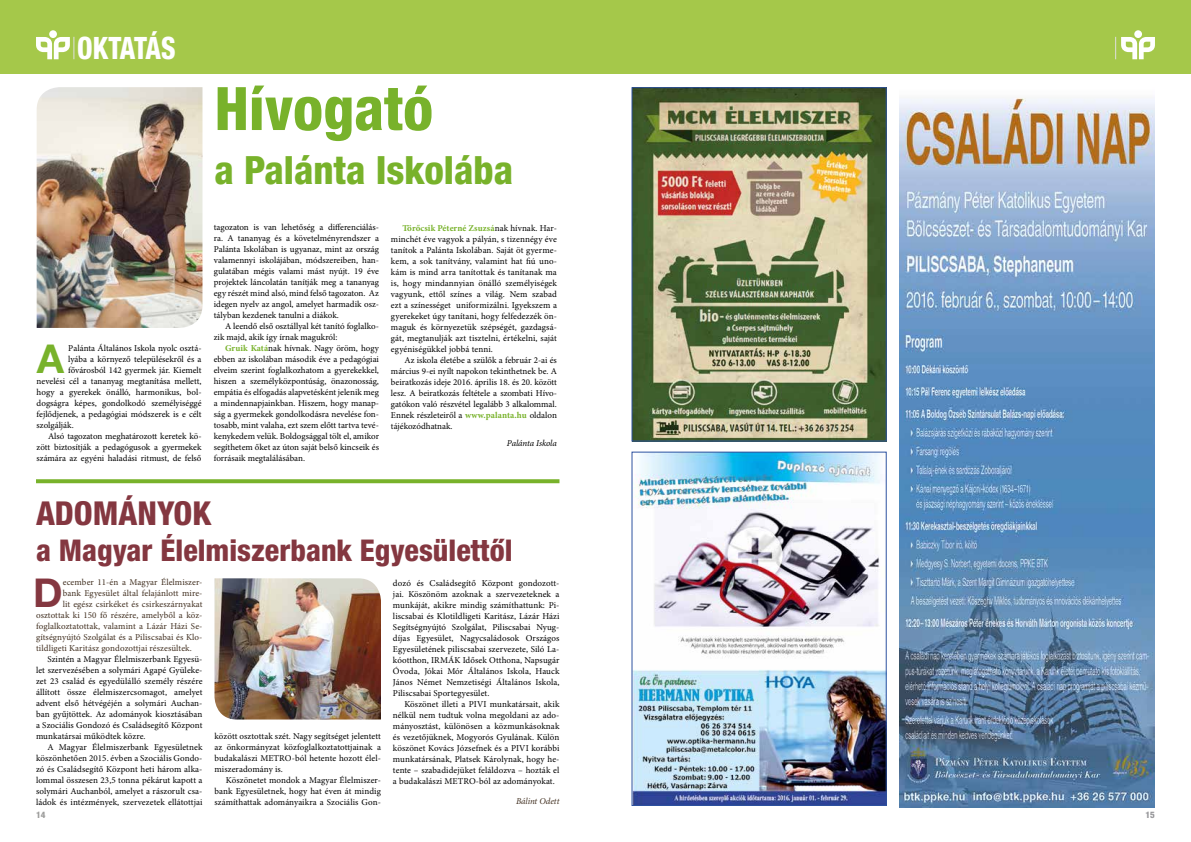
<style>
.page{position:relative;width:1191px;height:842px;background:#fff}
.page>*{position:absolute;margin:0;border:0;box-sizing:border-box;transform-origin:0 0}
.t1{font:800 condensed 60px "Helvetica Neue LT Pro";color:#78b22b}
.t2{font:700 39.8px "Helvetica Neue LT Pro";color:#843740}
.t3{font:700 39.8px "Helvetica Neue LT Pro";color:#78b22b}
.t4{font:800 condensed 39px "Helvetica Neue LT Pro";color:#78b22b}
.t5{font:800 condensed 33px "Helvetica Neue LT Pro";color:#843740}
.t6{font:800 condensed 30.9px "Helvetica Neue LT Pro";letter-spacing:-.03em;color:#fff;scale:.88 1}
.t7{font:800 condensed 30px "Helvetica Neue LT Pro";color:#843740}
.t8{font:9px/11px "Minion Pro";color:#000;text-align:justify}
.t9{font:9px "Minion Pro";letter-spacing:.01em;color:#423021}
.t10{font:italic 9px "Minion Pro";letter-spacing:-.01em;color:#000}
.t11{font:italic 9px "Minion Pro";letter-spacing:-.005em;color:#423021}
.t12{font:800 condensed 9px "Helvetica Neue LT Pro";color:#9d9d9c}
.t13{font:800 condensed 9px "Helvetica Neue LT Pro";color:#98989b}
.s1{font-weight:700;color:#78b22b}
</style>
<div class="page">
<div style="left:0;top:0;width:1191px;height:74px;background:#a5c84a"></div>
<div style="left:1134px;top:30px;width:8px;height:8px;background:#fff;border-radius:50%"></div>
<div style="left:49px;top:30px;width:8px;height:8px;background:#fff;border-radius:50%"></div>
<svg style="left:36px;top:37px;width:38px;height:22px"></svg>
<svg style="left:1115px;top:37px;width:40px;height:22px"></svg>
<img style="left:214px;top:578px;width:167px;height:141px">
<svg style="left:36px;top:479px;width:523px;height:4px;background:#80b637"></svg>
<img style="left:899px;top:97px;width:256px;height:710px">
<img style="left:633px;top:454px;width:251px;height:350px">
<div style="left:631px;top:452px;width:255px;height:354px;border:1px solid #2d52a0"></div>
<img style="left:633px;top:89px;width:251px;height:350px">
<div style="left:631px;top:87px;width:255px;height:354px;border:1px solid #2d52a0"></div>
<img style="left:37px;top:87px;width:165px;height:241px">
<h3 class="t6" style="left:77px;top:29px;width:113px">OKTATÁS</h3>
<h2 class="t3" style="left:37px;top:334px;width:29px">A</h2>
<p class="t8" style="left:68px;top:343px;width:135px">Palánta Általános Iskola nyolc osztá-</p>
<p class="t8" style="left:68px;top:354px;width:135px">lyába a környező településekről és a</p>
<p class="t8" style="left:68px;top:365px;width:135px">fővárosból 142 gyermek jár. Kiemelt</p>
<p class="t8" style="left:37px;top:376px;width:166px">nevelési cél a tananyag megtanítása mellett,</p>
<p class="t8" style="left:37px;top:387px;width:166px">hogy a gyerekek önálló, harmonikus, bol-</p>
<p class="t8" style="left:37px;top:398px;width:166px">dogságra képes, gondolkodó személyiséggé</p>
<p class="t8" style="left:37px;top:409px;width:166px">fejlődjenek, a pedagógiai módszerek is e célt</p>
<p class="t8" style="left:37px;top:420px;width:39px">szolgálják.</p>
<p class="t8" style="left:48px;top:431px;width:155px">Alsó tagozaton meghatározott keretek kö-</p>
<p class="t8" style="left:37px;top:442px;width:166px">zött biztosítják a pedagógusok a gyermekek</p>
<p class="t8" style="left:37px;top:453px;width:166px">számára az egyéni haladási ritmust, de felső</p>
<h1 class="t1" style="left:214px;top:72px;width:220px">Hívogató</h1>
<h3 class="t4" style="left:214px;top:146px;width:300px">a Palánta Iskolába</h3>
<p class="t8" style="left:391px;top:222px;width:167px;text-indent:11px"><span class="s1">Törőcsik Péterné Zsuzsá</span>nak hívnak. Har&shy;minchét éve vagyok a pályán, s tizennégy éve tanítok a Palánta Iskolában. Saját öt gyerme&shy;kem, a sok tanítvány, valamint hat fiú uno&shy;kám is mind arra tanítottak és tanítanak ma is, hogy mindannyian önálló személyiségek vagyunk, ettől színes a világ. Nem szabad ezt a színességet uniformizálni. Igyekszem a gyerekeket úgy tanítani, hogy felfedezzék ön&shy;maguk és környezetük szépségét, gazdagsá&shy;gát, megtanulják azt tisztelni, értékelni, saját egyéniségükkel jobbá tenni.</p>
<p class="t8" style="left:391px;top:354px;width:167px;text-indent:14px">Az iskola életébe a szülők a február 2-ai és március 9-ei nyílt napokon tekinthetnek be. A beiratkozás ideje 2016. április 18. és 20. között lesz. A beiratkozás feltétele a szombati Hívo&shy;gatókon való részvétel legalább 3 alkalommal.<br>Ennek részleteiről a <span class="s1">www.palanta.hu</span> oldalon tájékozódhatnak.</p>
<p class="t10" style="left:507px;top:436px;width:51px">Palánta Iskola</p>
<p class="t8" style="left:214px;top:222px;width:167px">tagozaton is van lehetőség a differenciálás&shy;ra. A tananyag és a követelményrendszer a Palánta Iskolában is ugyanaz, mint az ország valamennyi iskolájában, módszereiben, han&shy;gulatában mégis valami mást nyújt. 19 éve projektek láncolatán tanítják meg a tananyag egy részét mind alsó, mind felső tagozaton. Az idegen nyelv az angol, amelyet harmadik osz&shy;tályban kezdenek tanulni a diákok.</p>
<p class="t8" style="left:214px;top:321px;width:167px;text-indent:11px">A leendő első osztállyal két tanító foglalko&shy;zik majd, akik így írnak magukról:</p>
<p class="t8" style="left:214px;top:343px;width:167px;text-indent:11px"><span class="s1">Gruik Katá</span>nak hívnak. Nagy öröm, hogy ebben az iskolában második éve a pedagógiai elveim szerint foglalkozhatom a gyerekekkel, hiszen a személyközpontúság, önazonosság, empátia és elfogadás alapvetésként jelenik meg a mindennapjainkban. Hiszem, hogy manap&shy;ság a gyermekek gondolkodásra nevelése fon&shy;tosabb, mint valaha, ezt szem előtt tartva tevé&shy;kenykedem velük. Boldogsággal tölt el, amikor segíthetem őket az úton saját belső kincseik és forrásaik megtalálásában.</p>
<h3 class="t5" style="left:36px;top:492px;width:177px">ADOMÁNYOK</h3>
<h3 class="t7" style="left:36px;top:531px;width:478px">a Magyar Élelmiszerbank Egyesülettől</h3>
<h2 class="t2" style="left:33px;top:568px;width:31px">D</h2>
<p class="t9" style="left:63px;top:576px;width:141px">ecember 11-én a Magyar Élelmiszer-</p>
<p class="t9" style="left:63px;top:587px;width:141px">bank Egyesület által felajánlott mire-</p>
<p class="t9" style="left:63px;top:598px;width:141px">lit egész csirkéket és csirkeszárnyakat</p>
<p class="t9" style="left:36px;top:609px;width:168px">osztottak ki 150 fő részére, amelyből a köz-</p>
<p class="t9" style="left:36px;top:620px;width:168px">foglalkoztatottak, valamint a Lázár Házi Se-</p>
<p class="t9" style="left:36px;top:631px;width:168px">gítségnyújtó Szolgálat és a Piliscsabai és Klo-</p>
<p class="t9" style="left:36px;top:642px;width:157px">tildligeti Karitász gondozottjai részesültek.</p>
<p class="t8" style="left:36px;top:653px;width:168px;text-indent:11px">Szintén a Magyar Élelmiszerbank Egyesü&shy;let szervezésében a solymári Agapé Gyüleke&shy;zet 23 család és egyedülálló személy részére állított össze élelmiszercsomagot, amelyet advent első hétvégéjén a solymári Auchan&shy;ban gyűjtöttek. Az adományok kiosztásában a Szociális Gondozó és Családsegítő Központ munkatársai működtek közre.</p>
<p class="t8" style="left:36px;top:741px;width:168px;text-indent:11px">A Magyar Élelmiszerbank Egyesületnek köszönhetően 2015. évben a Szociális Gondo&shy;zó és Családsegítő Központ heti három alka&shy;lommal összesen 23,5 tonna pékárut kapott a solymári Auchanból, amelyet a rászorult csa&shy;ládok és intézmények, szervezetek ellátottjai</p>
<p class="t8" style="left:214px;top:730px;width:168px">között osztottak szét. Nagy segítséget jelentett az önkormányzat közfoglalkoztatottjainak a budakalászi METRO-ból hetente hozott élel&shy;miszeradomány is.</p>
<p class="t8" style="left:214px;top:774px;width:168px;text-indent:11px">Köszönetet mondok a Magyar Élelmiszer&shy;bank Egyesületnek, hogy hat éven át mindig számíthattak adományaikra a Szociális Gon-</p>
<p class="t8" style="left:393px;top:578px;width:168px">dozó és Családsegítő Központ gondozott&shy;jai. Köszönöm azoknak a szervezeteknek a munkáját, akikre mindig számíthattunk: Pi&shy;liscsabai és Klotildligeti Karitász, Lázár Házi Segítségnyújtó Szolgálat, Piliscsabai Nyug&shy;díjas Egyesület, Nagycsaládosok Országos Egyesületének piliscsabai szervezete, Siló La&shy;kóotthon, IRMÁK Idősek Otthona, Napsugár Óvoda, Jókai Mór Általános Iskola, Hauck János Német Nemzetiségi Általános Iskola, Piliscsabai Sportegyesület.</p>
<p class="t8" style="left:393px;top:699px;width:168px;text-indent:11px">Köszönet illeti a PIVI munkatársait, akik nélkül nem tudtuk volna megoldani az ado&shy;mányosztást, különösen a közmunkásoknak és vezetőjüknek, Mogyorós Gyulának. Külön köszönet Kovács Józsefnek és a PIVI korábbi munkatársának, Platsek Károlynak, hogy he&shy;tente – szabadidejüket feláldozva – hozták el a budakalászi METRO-ból az adományokat.</p>
<p class="t11" style="left:516px;top:795px;width:45px">Bálint Odett</p>
<p class="t12" style="left:36px;top:810px;width:11px">14</p>
<p class="t13" style="left:1145px;top:810px;width:11px">15</p>
</div>
